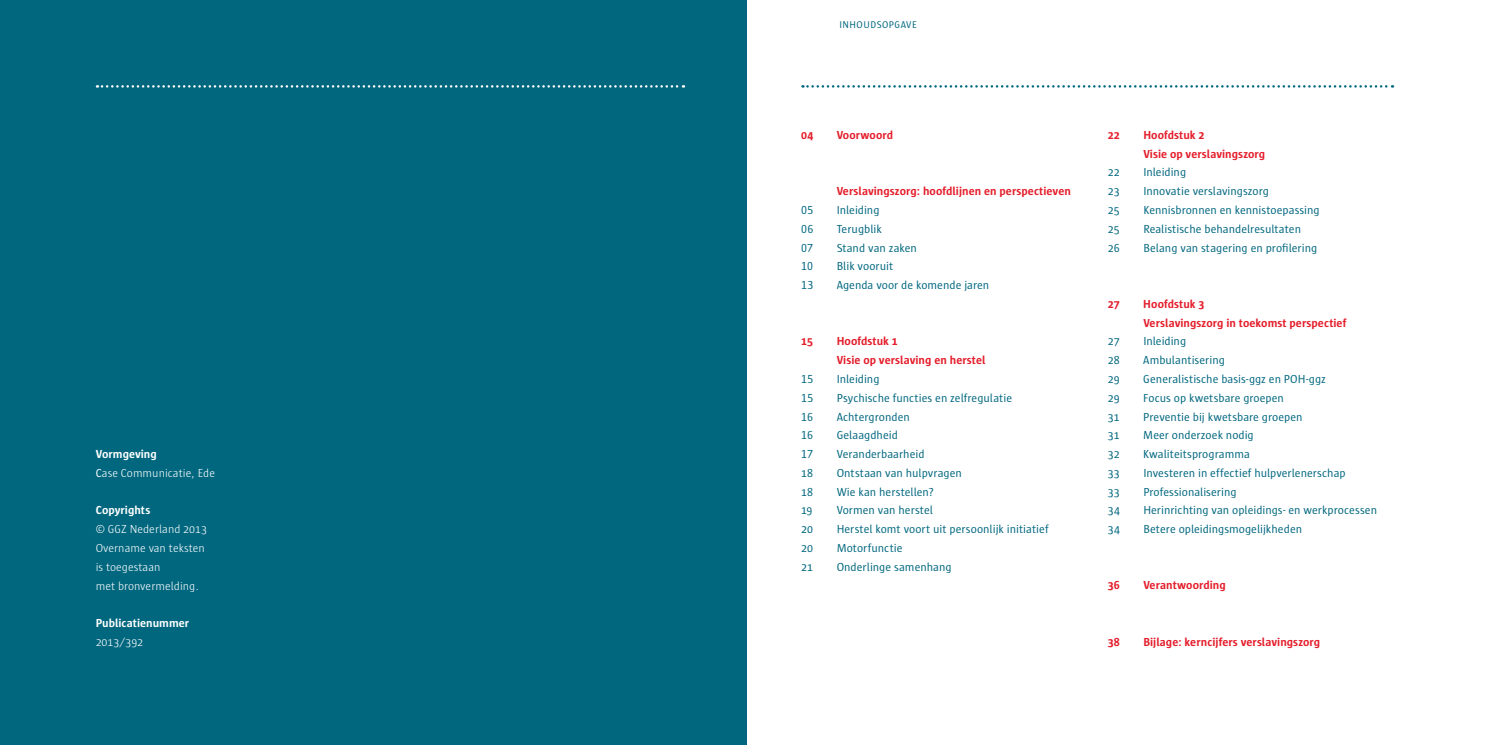
<style>
.page{position:relative;width:1489px;height:745px;background:#fff}
.page>*{position:absolute;margin:0;border:0;box-sizing:border-box;transform-origin:0 0}
.t1{font:11.88px "Sun";color:#00677f}
.t2{font:700 11.88px/18.8px "Sun";letter-spacing:.005em;color:#e41e2b}
.t3{font:300 11.88px/18.8px "Sun";color:#fff}
.t4{font:700 11.88px "Sun";letter-spacing:.005em;color:#fff}
.t5{font:11.88px "Sun SC";letter-spacing:.01em;color:#00677f}
.t6{font:10px "Sun SC";letter-spacing:.05em;color:#00677f}
.s1{font-weight:700}
.s2{font-weight:400}
</style>
<div class="page">
<svg style="left:802px;top:85px;width:590px;height:3px"></svg>
<div style="left:0;top:0;width:746px;height:744px;background:#00677f"></div>
<svg style="left:97px;top:85px;width:587px;height:3px"></svg>
<p class="t3" style="left:96px;top:444px;width:121px"><span class="s1">Vormgeving<br></span><span class="s2">C</span>ase Communicatie, Ede</p>
<p class="t4" style="left:96px;top:503px;width:56px">Copyrights</p>
<p class="t3" style="left:96px;top:519px;width:113px">© GGZ Nederland 2013<br>Overname van teksten is toegestaan<br>met bronvermelding.</p>
<p class="t4" style="left:96px;top:616px;width:95px">Publicatienummer</p>
<p class="t3" style="left:96px;top:632px;width:49px">2013/392</p>
<p class="t6" style="left:839px;top:19px;width:79px">INHOUDSOPGAVE</p>
<p class="t2" style="left:801px;top:125px;width:14px">04</p>
<p class="t2" style="left:836px;top:125px;width:58px">Voorwoord</p>
<p class="t2" style="left:836px;top:182px;width:236px">Verslavingszorg: hoofdlijnen en perspectieven</p>
<p class="t5" style="left:801px;top:203px;width:14px">05</p>
<p class="t1" style="left:836px;top:203px;width:44px">Inleiding</p>
<p class="t5" style="left:801px;top:222px;width:14px">06</p>
<p class="t1" style="left:836px;top:222px;width:47px">Terugblik</p>
<p class="t5" style="left:801px;top:241px;width:13px">07</p>
<p class="t1" style="left:836px;top:241px;width:82px">Stand van zaken</p>
<p class="t5" style="left:801px;top:260px;width:13px">10</p>
<p class="t1" style="left:836px;top:260px;width:58px">Blik vooruit</p>
<p class="t5" style="left:801px;top:278px;width:14px">13</p>
<p class="t1" style="left:836px;top:278px;width:154px">Agenda voor de komende jaren</p>
<p class="t2" style="left:801px;top:332px;width:14px">15</p>
<p class="t2" style="left:836px;top:332px;width:150px">Hoofdstuk 1<br>Visie op verslaving en herstel</p>
<p class="t5" style="left:801px;top:372px;width:14px">15</p>
<p class="t1" style="left:836px;top:372px;width:44px">Inleiding</p>
<p class="t5" style="left:801px;top:391px;width:14px">15</p>
<p class="t1" style="left:836px;top:391px;width:177px">Psychische functies en zelfregulatie</p>
<p class="t5" style="left:801px;top:410px;width:13px">16</p>
<p class="t1" style="left:836px;top:410px;width:75px">Achtergronden</p>
<p class="t5" style="left:801px;top:428px;width:13px">16</p>
<p class="t1" style="left:836px;top:428px;width:63px">Gelaagdheid</p>
<p class="t5" style="left:801px;top:447px;width:13px">17</p>
<p class="t1" style="left:836px;top:447px;width:89px">Veranderbaarheid</p>
<p class="t1" style="left:801px;top:466px;width:13px">18</p>
<p class="t1" style="left:836px;top:466px;width:127px">Ontstaan van hulpvragen</p>
<p class="t1" style="left:801px;top:485px;width:13px">18</p>
<p class="t1" style="left:836px;top:485px;width:99px">Wie kan herstellen?</p>
<p class="t1" style="left:801px;top:503px;width:13px">19</p>
<p class="t1" style="left:836px;top:503px;width:98px">Vormen van herstel</p>
<p class="t1" style="left:801px;top:522px;width:13px">20</p>
<p class="t1" style="left:836px;top:522px;width:213px">Herstel komt voort uit persoonlijk initiatief</p>
<p class="t1" style="left:801px;top:541px;width:13px">20</p>
<p class="t1" style="left:836px;top:541px;width:67px">Motorfunctie</p>
<p class="t1" style="left:801px;top:560px;width:13px">21</p>
<p class="t1" style="left:836px;top:560px;width:116px">Onderlinge samenhang</p>
<p class="t2" style="left:1107px;top:125px;width:13px">22</p>
<p class="t2" style="left:1143px;top:125px;width:123px">Hoofdstuk 2<br>Visie op verslavingszorg</p>
<p class="t1" style="left:1107px;top:166px;width:13px">22</p>
<p class="t1" style="left:1143px;top:166px;width:44px">Inleiding</p>
<p class="t1" style="left:1107px;top:185px;width:13px">23</p>
<p class="t1" style="left:1143px;top:185px;width:127px">Innovatie verslavingszorg</p>
<p class="t1" style="left:1107px;top:203px;width:13px">25</p>
<p class="t1" style="left:1143px;top:203px;width:178px">Kennisbronnen en kennistoepassing</p>
<p class="t1" style="left:1107px;top:222px;width:13px">25</p>
<p class="t1" style="left:1143px;top:222px;width:159px">Realistische behandelresultaten</p>
<p class="t1" style="left:1107px;top:241px;width:13px">26</p>
<p class="t1" style="left:1143px;top:241px;width:175px">Belang van stagering en profilering</p>
<p class="t2" style="left:1107px;top:294px;width:13px">27</p>
<p class="t2" style="left:1143px;top:294px;width:204px">Hoofdstuk 3<br>Verslavingszorg in toekomst perspectief</p>
<p class="t1" style="left:1107px;top:335px;width:13px">27</p>
<p class="t1" style="left:1143px;top:335px;width:44px">Inleiding</p>
<p class="t1" style="left:1107px;top:353px;width:13px">28</p>
<p class="t1" style="left:1143px;top:353px;width:83px">Ambulantisering</p>
<p class="t1" style="left:1107px;top:372px;width:13px">29</p>
<p class="t1" style="left:1143px;top:372px;width:184px">Generalistische basis-ggz en POH-ggz</p>
<p class="t1" style="left:1107px;top:391px;width:13px">29</p>
<p class="t1" style="left:1143px;top:391px;width:142px">Focus op kwetsbare groepen</p>
<p class="t1" style="left:1107px;top:410px;width:13px">31</p>
<p class="t1" style="left:1143px;top:410px;width:161px">Preventie bij kwetsbare groepen</p>
<p class="t1" style="left:1107px;top:428px;width:13px">31</p>
<p class="t1" style="left:1143px;top:428px;width:112px">Meer onderzoek nodig</p>
<p class="t1" style="left:1107px;top:447px;width:13px">32</p>
<p class="t1" style="left:1143px;top:447px;width:108px">Kwaliteitsprogramma</p>
<p class="t1" style="left:1107px;top:466px;width:13px">33</p>
<p class="t1" style="left:1143px;top:466px;width:204px">Investeren in effectief hulpverlenerschap</p>
<p class="t1" style="left:1107px;top:485px;width:13px">33</p>
<p class="t1" style="left:1143px;top:485px;width:95px">Professionalisering</p>
<p class="t1" style="left:1107px;top:503px;width:14px">34</p>
<p class="t1" style="left:1143px;top:503px;width:235px">Herinrichting van opleidings- en werkprocessen</p>
<p class="t1" style="left:1107px;top:522px;width:14px">34</p>
<p class="t1" style="left:1143px;top:522px;width:160px">Betere opleidingsmogelijkheden</p>
<p class="t2" style="left:1107px;top:576px;width:13px">36</p>
<p class="t2" style="left:1143px;top:576px;width:84px">Verantwoording</p>
<p class="t2" style="left:1107px;top:632px;width:13px">38</p>
<p class="t2" style="left:1143px;top:632px;width:178px">Bijlage: kerncijfers verslavingszorg</p>
</div>
